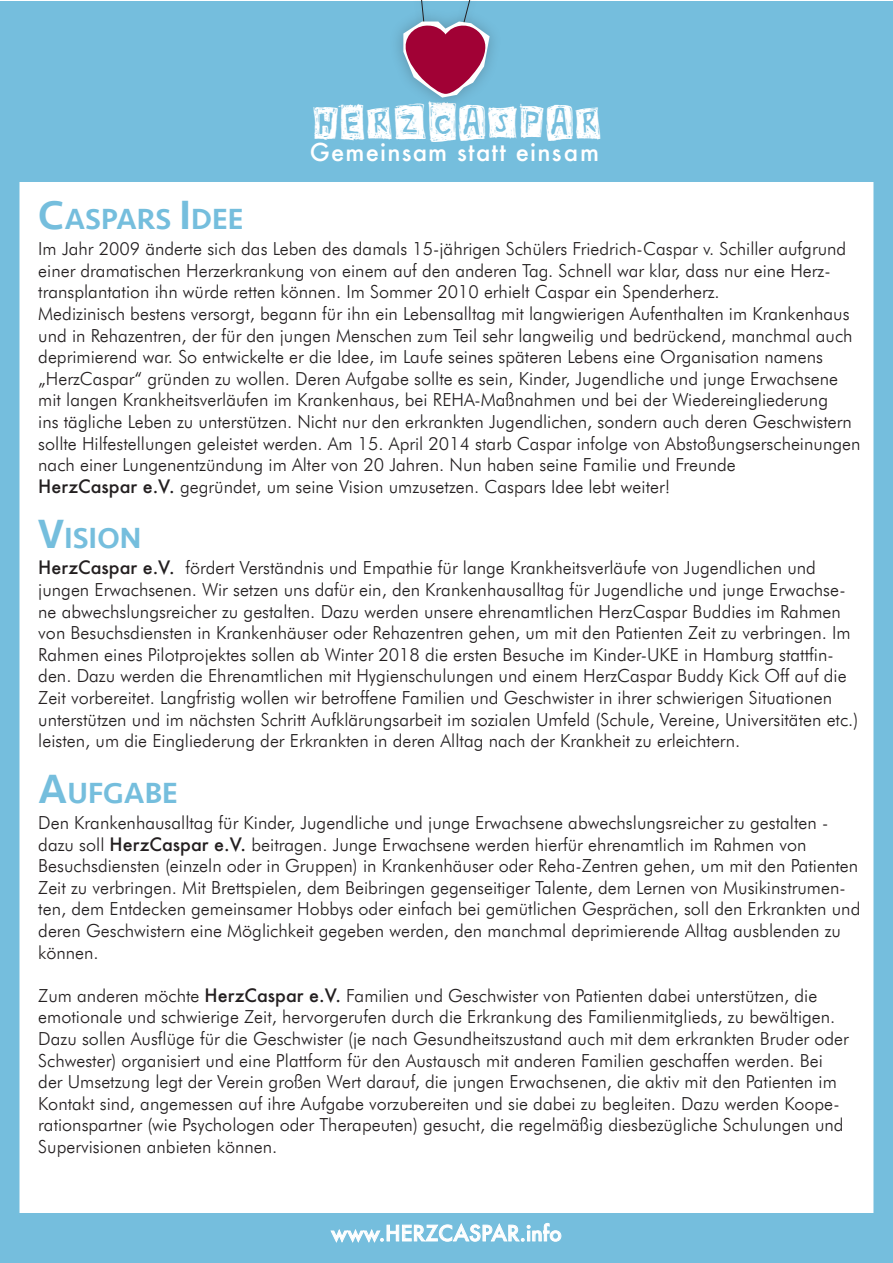
<style>
.page{position:relative;width:893px;height:1263px;background:#fff}
.page>*{position:absolute;margin:0;border:0;box-sizing:border-box;transform-origin:0 0}
.t1{font:43.35px "Blockhouse";color:#fff}
.t2{font:500 30px "Seravek";color:#75bedd}
.t3{font:500 24px "Futura";letter-spacing:.05em;color:#fff}
.t4{font:500 21px "Futura";color:#fff}
.t5{font:300 18px/21.6px "Futura BT";color:#231f20}
.s1{font-size:42px}
.s2{font-family:"Futura";font-weight:500}
</style>
<div class="page">
<div style="left:0;top:122px;width:893px;height:1141px;border:20px solid #75bedd"></div>
<div style="left:0;top:1px;width:893px;height:181px;background:#75bedd"></div>
<div style="left:0;top:1213px;width:880px;height:41px;background:#75bedd"></div>
<svg style="left:330px;top:1223px;width:231px;height:20px"></svg>
<svg style="left:403px;top:0;width:87px;height:98px"></svg>
<h1 class="t1" style="left:312px;top:97px;width:291px">HERZCASPAR</h1>
<h3 class="t3" style="left:310px;top:136px;width:291px">Gemeinsam statt einsam</h3>
<h2 class="t2" style="left:38px;top:201px;width:207px"><span class="s1">C</span>ASPARS <span class="s1">I</span>DEE</h2>
<p class="t5" style="left:38px;top:238px;width:824px">Im Jahr 2009 änderte sich das Leben des damals 15-jährigen Schülers Friedrich-Caspar v. Schiller aufgrund einer dramatischen Herzerkrankung von einem auf den anderen Tag. Schnell war klar, dass nur eine Herz&shy;transplantation ihn würde retten können. Im Sommer 2010 erhielt Caspar ein Spenderherz.<br>Medizinisch bestens versorgt, begann für ihn ein Lebensalltag mit langwierigen Aufenthalten im Krankenhaus und in Rehazentren, der für den jungen Menschen zum Teil sehr langweilig und bedrückend, manchmal auch deprimierend war. So entwickelte er die Idee, im Laufe seines späteren Lebens eine Organisation namens „HerzCaspar“ gründen zu wollen. Deren Aufgabe sollte es sein, Kinder, Jugendliche und junge Erwachsene mit langen Krankheitsverläufen im Krankenhaus, bei REHA-Maßnahmen und bei der Wiedereingliederung<br>ins tägliche Leben zu unterstützen. Nicht nur den erkrankten Jugendlichen, sondern auch deren Geschwistern sollte Hilfestellungen geleistet werden. Am 15. April 2014 starb Caspar infolge von Abstoßungserscheinungen nach einer Lungenentzündung im Alter von 20 Jahren. Nun haben seine Familie und Freunde<br><span class="s2">HerzCaspar e.V.</span> gegründet, um seine Vision umzusetzen. Caspars Idee lebt weiter!</p>
<h2 class="t2" style="left:38px;top:520px;width:105px"><span class="s1">V</span>ISION</h2>
<p class="t5" style="left:38px;top:557px;width:822px"><span class="s2">HerzCaspar e.V.</span> fördert Verständnis und Empathie für lange Krankheitsverläufe von Jugendlichen und jungen Erwachsenen. Wir setzen uns dafür ein, den Krankenhausalltag für Jugendliche und junge Erwachse&shy;ne abwechslungsreicher zu gestalten. Dazu werden unsere ehrenamtlichen HerzCaspar Buddies im Rahmen von Besuchsdiensten in Krankenhäuser oder Rehazentren gehen, um mit den Patienten Zeit zu verbringen. Im Rahmen eines Pilotprojektes sollen ab Winter 2018 die ersten Besuche im Kinder-UKE in Hamburg stattfin&shy;den. Dazu werden die Ehrenamtlichen mit Hygienschulungen und einem HerzCaspar Buddy Kick Off auf die Zeit vorbereitet. Langfristig wollen wir betroffene Familien und Geschwister in ihrer schwierigen Situationen unterstützen und im nächsten Schritt Aufklärungsarbeit im sozialen Umfeld (Schule, Vereine, Universitäten etc.) leisten, um die Eingliederung der Erkrankten in deren Alltag nach der Krankheit zu erleichtern.</p>
<h2 class="t2" style="left:38px;top:774px;width:141px"><span class="s1">A</span>UFGABE</h2>
<p class="t5" style="left:38px;top:811px;width:824px">Den Krankenhausalltag für Kinder, Jugendliche und junge Erwachsene abwechslungsreicher zu gestalten - dazu soll <span class="s2">HerzCaspar e.V.</span> beitragen. Junge Erwachsene werden hierfür ehrenamtlich im Rahmen von Besuchsdiensten (einzeln oder in Gruppen) in Krankenhäuser oder Reha-Zentren gehen, um mit den Patienten Zeit zu verbringen. Mit Brettspielen, dem Beibringen gegenseitiger Talente, dem Lernen von Musikinstrumen&shy;ten, dem Entdecken gemeinsamer Hobbys oder einfach bei gemütlichen Gesprächen, soll den Erkrankten und deren Geschwistern eine Möglichkeit gegeben werden, den manchmal deprimierende Alltag ausblenden zu können.</p>
<p class="t5" style="left:38px;top:984px;width:812px">Zum anderen möchte <span class="s2">HerzCaspar e.V.</span> Familien und Geschwister von Patienten dabei unterstützen, die emotionale und schwierige Zeit, hervorgerufen durch die Erkrankung des Familienmitglieds, zu bewältigen.<br>Dazu sollen Ausflüge für die Geschwister (je nach Gesundheitszustand auch mit dem erkrankten Bruder oder Schwester) organisiert und eine Plattform für den Austausch mit anderen Familien geschaffen werden. Bei der Umsetzung legt der Verein großen Wert darauf, die jungen Erwachsenen, die aktiv mit den Patienten im Kontakt sind, angemessen auf ihre Aufgabe vorzubereiten und sie dabei zu begleiten. Dazu werden Koope&shy;rationspartner (wie Psychologen oder Therapeuten) gesucht, die regelmäßig diesbezügliche Schulungen und Supervisionen anbieten können.</p>
<p class="t4" style="left:331px;top:1219px;width:232px">www.HERZCASPAR.info</p>
</div>
